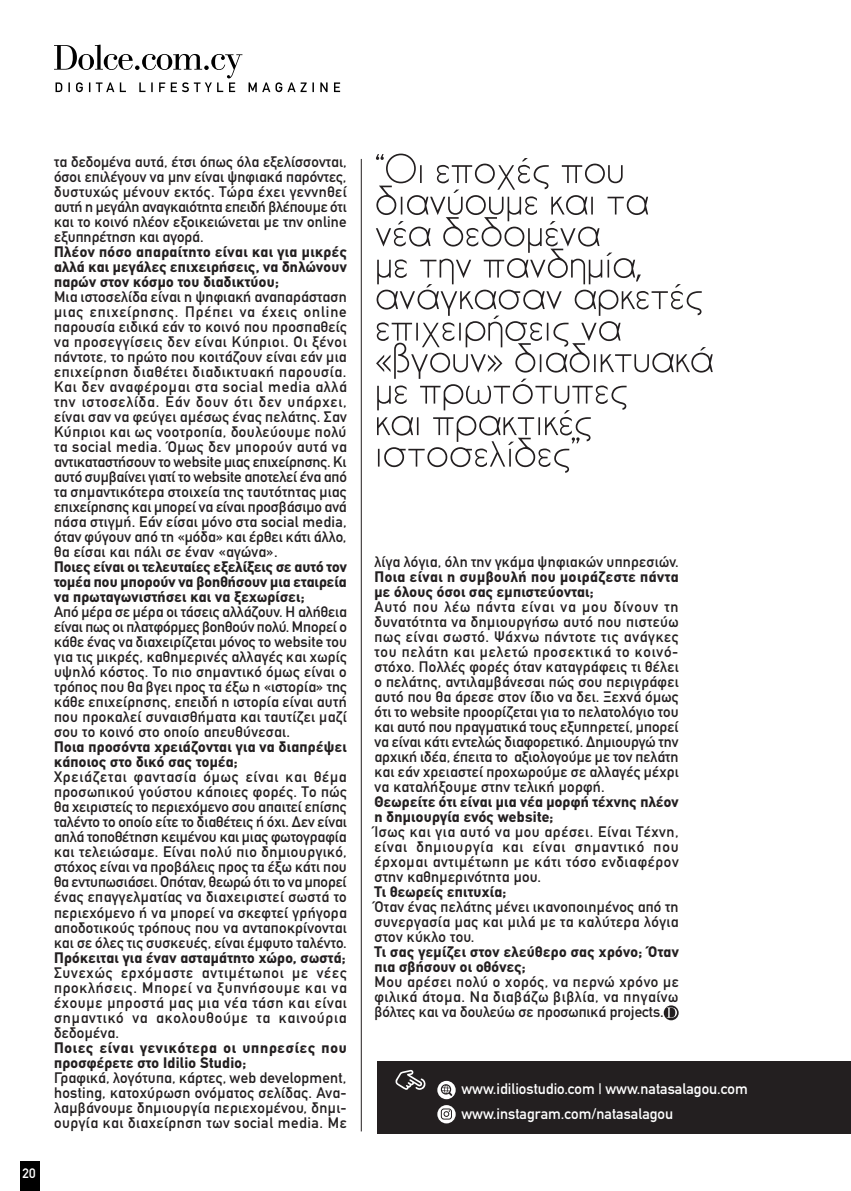
<style>
.page{position:relative;width:851px;height:1191px;background:#fff}
.page>*{position:absolute;margin:0;border:0;box-sizing:border-box;transform-origin:0 0}
.t1{font:15px/15px "CF Din";letter-spacing:.02em;color:#231f20;text-align:justify}
.t2{font:700 15px/15px "CF Din";letter-spacing:.02em;color:#231f20}
.t3{font:15px "CF Din";color:#fff}
.t4{font:700 15px/15px "CF Din";letter-spacing:.055em;color:#231f20}
.t5{font:13.5px "CF Din";color:#fff}
</style>
<div class="page">
<svg style="left:663px;top:1005px;width:15px;height:15px"></svg>
<svg style="left:666px;top:1007px;width:10px;height:10px"></svg>
<svg style="left:376px;top:154px;width:336px;height:319px"></svg>
<div style="left:20px;top:1161px;width:19px;height:30px;background:#000"></div>
<svg style="left:54px;top:45px;width:286px;height:47px"></svg>
<div style="left:377px;top:1061px;width:473px;height:72px;background:#231f20"></div>
<hr style="left:361px;top:159px;width:1px;height:972px;background:#231f20">
<svg style="left:437px;top:1080px;width:18px;height:19px"></svg>
<svg style="left:437px;top:1105px;width:18px;height:18px"></svg>
<svg style="left:441px;top:1108px;width:11px;height:11px"></svg>
<svg style="left:395px;top:1069px;width:31px;height:21px"></svg>
<svg style="left:440px;top:1084px;width:12px;height:12px"></svg>
<p class="t5" style="left:23px;top:1166px;width:14px">20</p>
<p class="t1" style="left:54px;top:155px;width:294px">τα δεδομένα αυτά, έτσι όπως όλα εξελίσσονται, όσοι επιλέγουν να μην είναι ψηφιακά παρόντες, δυστυχώς μένουν εκτός. Τώρα έχει γεννηθεί αυτή η μεγάλη αναγκαιότητα επειδή βλέπουμε ότι και το κοινό πλέον εξοικειώνεται με την online εξυπηρέτηση και αγορά.</p>
<p class="t2" style="left:54px;top:245px;width:294px;text-align:justify">Πλέον πόσο απαραίτητο είναι και για μικρές αλλά και μεγάλες επιχειρήσεις, να δηλώνουν παρών στον κόσμο του διαδικτύου;</p>
<p class="t1" style="left:54px;top:290px;width:294px">Μια ιστοσελίδα είναι η ψηφιακή αναπαράσταση μιας επιχείρησης. Πρέπει να έχεις online παρουσία ειδικά εάν το κοινό που προσπαθείς να προσεγγίσεις δεν είναι Κύπριοι. Οι ξένοι πάντοτε, το πρώτο που κοιτάζουν είναι εάν μια επιχείρηση διαθέτει διαδικτυακή παρουσία.<br>Και δεν αναφέρομαι στα social media αλλά την ιστοσελίδα. Εάν δουν ότι δεν υπάρχει, είναι σαν να φεύγει αμέσως ένας πελάτης. Σαν Κύπριοι και ως νοοτροπία, δουλεύουμε πολύ τα social media. Όμως δεν μπορούν αυτά να αντικαταστήσουν το website μιας επιχείρησης. Κι αυτό συμβαίνει γιατί το website αποτελεί ένα από τα σημαντικότερα στοιχεία της ταυτότητας μιας επιχείρησης και μπορεί να είναι προσβάσιμο ανά πάσα στιγμή. Εάν είσαι μόνο στα social media, όταν φύγουν από τη «μόδα» και έρθει κάτι άλλο, θα είσαι και πάλι σε έναν «αγώνα».</p>
<p class="t2" style="left:54px;top:560px;width:294px;text-align:justify">Ποιες είναι οι τελευταίες εξελίξεις σε αυτό τον τομέα που μπορούν να βοηθήσουν μια εταιρεία να πρωταγωνιστήσει και να ξεχωρίσει;</p>
<p class="t1" style="left:54px;top:605px;width:294px">Από μέρα σε μέρα οι τάσεις αλλάζουν. Η αλήθεια είναι πως οι πλατφόρμες βοηθούν πολύ. Μπορεί ο κάθε ένας να διαχειρίζεται μόνος το website του για τις μικρές, καθημερινές αλλαγές και χωρίς υψηλό κόστος. Το πιο σημαντικό όμως είναι ο τρόπος που θα βγει προς τα έξω η «ιστορία» της κάθε επιχείρησης, επειδή η ιστορία είναι αυτή που προκαλεί συναισθήματα και ταυτίζει μαζί σου το κοινό στο οποίο απευθύνεσαι.</p>
<p class="t2" style="left:54px;top:740px;width:294px">Ποια προσόντα χρειάζονται για να διαπρέψει κάποιος στο δικό σας τομέα;</p>
<p class="t1" style="left:54px;top:770px;width:294px">Χρειάζεται φαντασία όμως είναι και θέμα προσωπικού γούστου κάποιες φορές. Το πώς θα χειριστείς το περιεχόμενο σου απαιτεί επίσης ταλέντο το οποίο είτε το διαθέτεις ή όχι. Δεν είναι απλά τοποθέτηση κειμένου και μιας φωτογραφία και τελειώσαμε. Είναι πολύ πιο δημιουργικό, στόχος είναι να προβάλεις προς τα έξω κάτι που θα εντυπωσιάσει. Οπόταν, θεωρώ ότι το να μπορεί ένας επαγγελματίας να διαχειριστεί σωστά το περιεχόμενο ή να μπορεί να σκεφτεί γρήγορα αποδοτικούς τρόπους που να ανταποκρίνονται και σε όλες τις συσκευές, είναι έμφυτο ταλέντο.</p>
<p class="t2" style="left:54px;top:950px;width:293px">Πρόκειται για έναν ασταμάτητο χώρο, σωστά;</p>
<p class="t1" style="left:54px;top:965px;width:294px">Συνεχώς ερχόμαστε αντιμέτωποι με νέες προκλήσεις. Μπορεί να ξυπνήσουμε και να έχουμε μπροστά μας μια νέα τάση και είναι σημαντικό να ακολουθούμε τα καινούρια δεδομένα.</p>
<p class="t4" style="left:54px;top:1040px;width:294px">Ποιες είναι γενικότερα οι υπηρεσίες που προσφέρετε στο Idilio Studio;</p>
<p class="t1" style="left:54px;top:1070px;width:294px">Γραφικά, λογότυπα, κάρτες, web development, hosting, κατοχύρωση ονόματος σελίδας. Ανα&shy;λαμβάνουμε δημιουργία περιεχομένου, δημι&shy;ουργία και διαχείρηση των social media. Με</p>
<p class="t1" style="left:374px;top:554px;width:306px">λίγα λόγια, όλη την γκάμα ψηφιακών υπηρεσιών.</p>
<p class="t2" style="left:374px;top:569px;width:305px">Ποια είναι η συμβουλή που μοιράζεστε πάντα με όλους όσοι σας εμπιστεύονται;</p>
<p class="t1" style="left:374px;top:599px;width:306px">Αυτό που λέω πάντα είναι να μου δίνουν τη δυνατότητα να δημιουργήσω αυτό που πιστεύω πως είναι σωστό. Ψάχνω πάντοτε τις ανάγκες του πελάτη και μελετώ προσεκτικά το κοινό&shy;στόχο. Πολλές φορές όταν καταγράφεις τι θέλει ο πελάτης, αντιλαμβάνεσαι πώς σου περιγράφει αυτό που θα άρεσε στον ίδιο να δει. Ξεχνά όμως ότι το website προορίζεται για το πελατολόγιο του και αυτό που πραγματικά τους εξυπηρετεί, μπορεί να είναι κάτι εντελώς διαφορετικό. Δημιουργώ την αρχική ιδέα, έπειτα το αξιολογούμε με τον πελάτη και εάν χρειαστεί προχωρούμε σε αλλαγές μέχρι να καταλήξουμε στην τελική μορφή.</p>
<p class="t2" style="left:374px;top:794px;width:306px">Θεωρείτε ότι είναι μια νέα μορφή τέχνης πλέον η δημιουργία ενός website;</p>
<p class="t1" style="left:374px;top:824px;width:306px">Ίσως και για αυτό να μου αρέσει. Είναι Τέχνη, είναι δημιουργία και είναι σημαντικό που έρχομαι αντιμέτωπη με κάτι τόσο ενδιαφέρον στην καθημερινότητα μου.</p>
<p class="t2" style="left:374px;top:884px;width:134px">Τι θεωρείς επιτυχία;</p>
<p class="t1" style="left:374px;top:899px;width:306px">Όταν ένας πελάτης μένει ικανοποιημένος από τη συνεργασία μας και μιλά με τα καλύτερα λόγια στον κύκλο του.</p>
<p class="t2" style="left:374px;top:944px;width:306px">Τι σας γεμίζει στον ελεύθερο σας χρόνο; Όταν πια σβήσουν οι οθόνες;</p>
<p class="t1" style="left:374px;top:974px;width:306px">Μου αρέσει πολύ ο χορός, να περνώ χρόνο με φιλικά άτομα. Να διαβάζω βιβλία, να πηγαίνω βόλτες και να δουλεύω σε προσωπικά projects.</p>
<p class="t3" style="left:461px;top:1080px;width:288px">www.idiliostudio.com | www.natasalagou.com</p>
<p class="t3" style="left:461px;top:1105px;width:213px">www.instagram.com/natasalagou</p>
</div>
